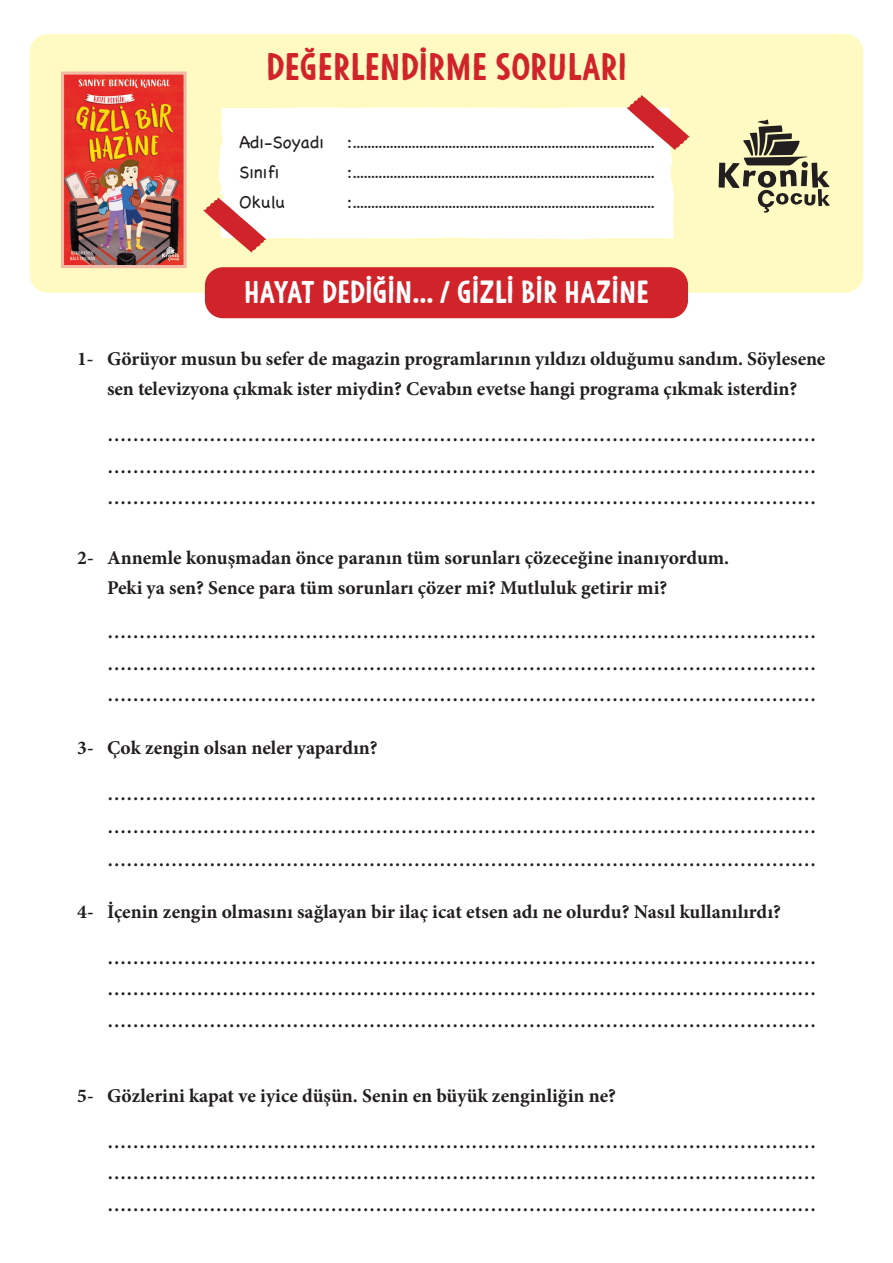
<style>
.page{position:relative;width:893px;height:1263px;background:#fff}
.page>*{position:absolute;margin:0;border:0;box-sizing:border-box;transform-origin:0 0}
.kitap_adi{font:36px "Argone LC Bold";color:#d1232a}
.kitap_adi-2{font:30px "Argone LC Bold";color:#fff}
.soru_koku{font:700 19.5px/31.5px "Minion Pro";color:#231f20;text-align:justify}
.t1{font:17.55px "Chalkboard";color:#231f20}
</style>
<div class="page">
<div style="left:30px;top:34px;width:833px;height:259px;background:#fffac1;border-radius:18px"></div>
<svg style="left:719px;top:119px;width:111px;height:94px"></svg>
<div style="left:205px;top:267px;width:483px;height:51px;background:#d1232a;border-radius:18px"></div>
<img style="left:65px;top:76px;width:118px;height:188px">
<div style="left:61px;top:72px;width:126px;height:196px;border:3px solid #f0baa6"></div>
<div style="left:218px;top:107px;width:456px;height:132px;background:#fff"></div>
<svg style="left:627px;top:95px;width:63px;height:55px"></svg>
<svg style="left:203px;top:197px;width:63px;height:55px"></svg>
<p class="kitap_adi" style="left:266px;top:46px;width:362px">DEĞERLENDİRME SORULARI</p>
<p class="t1" style="left:239px;top:132px;width:86px">Adı-Soyadı</p>
<p class="t1" style="left:347px;top:132px;width:310px">:..................................................................................</p>
<p class="t1" style="left:239px;top:162px;width:42px">Sınıfı</p>
<p class="t1" style="left:347px;top:162px;width:310px">:..................................................................................</p>
<p class="t1" style="left:239px;top:192px;width:47px">Okulu</p>
<p class="t1" style="left:347px;top:192px;width:310px">:..................................................................................</p>
<p class="kitap_adi-2" style="left:244px;top:275px;width:406px">HAYAT DEDİĞİN... / GİZLİ BİR HAZİNE</p>
<p class="soru_koku" style="left:77px;top:344px;width:750px;line-height:30px;text-align:center">1- Görüyor musun bu sefer de magazin programlarının yıldızı olduğumu sandım. Söylesene sen televizyona çıkmak ister miydin? Cevabın evetse hangi programa çıkmak isterdin?</p>
<p class="soru_koku" style="left:107px;top:419px;width:711px">………………………………………………………………………………………………… ………………………………………………………………………………………………… …………………………………………………………………………………………………</p>
<p class="soru_koku" style="left:107px;top:543px;width:624px;line-height:30px;text-indent:-30px">2- Annemle konuşmadan önce paranın tüm sorunları çözeceğine inanıyordum.<br>Peki ya sen? Sence para tüm sorunları çözer mi? Mutluluk getirir mi?</p>
<p class="soru_koku" style="left:107px;top:616px;width:711px">………………………………………………………………………………………………… ………………………………………………………………………………………………… …………………………………………………………………………………………………</p>
<p class="soru_koku" style="left:77px;top:732px;width:302px">3- Çok zengin olsan neler yapardın?</p>
<p class="soru_koku" style="left:107px;top:777px;width:711px;line-height:33px">………………………………………………………………………………………………… ………………………………………………………………………………………………… …………………………………………………………………………………………………</p>
<p class="soru_koku" style="left:77px;top:896px;width:705px">4- İçenin zengin olmasını sağlayan bir ilaç icat etsen adı ne olurdu? Nasıl kullanılırdı?</p>
<p class="soru_koku" style="left:107px;top:942px;width:711px">………………………………………………………………………………………………… ………………………………………………………………………………………………… …………………………………………………………………………………………………</p>
<p class="soru_koku" style="left:77px;top:1080px;width:540px">5- Gözlerini kapat ve iyice düşün. Senin en büyük zenginliğin ne?</p>
<p class="soru_koku" style="left:107px;top:1125px;width:711px">………………………………………………………………………………………………… ………………………………………………………………………………………………… …………………………………………………………………………………………………</p>
</div>
